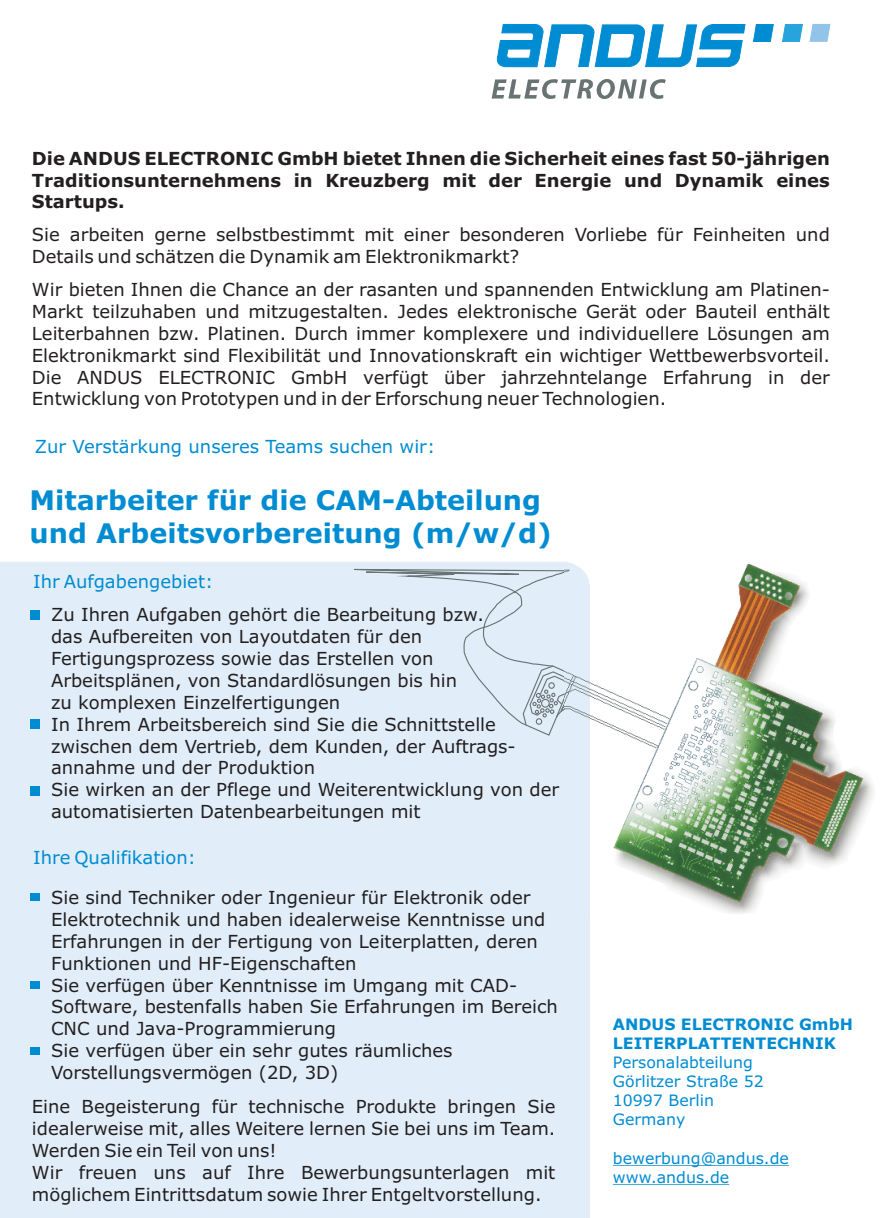
<style>
.page{position:relative;width:881px;height:1218px;background:#fff}
.page>*{position:absolute;margin:0;border:0;box-sizing:border-box;transform-origin:0 0}
.t1{font:700 27px/32.9px "Verdana";color:#008cd2}
.t2{font:18px/21.8px "Verdana";color:#231f20}
.t3{font:700 18px/21.8px "Verdana";color:#231f20;text-align:justify}
.t4{font:18px "Verdana";color:#008cd2}
.t5{font:15.75px/19.1px "Verdana";color:#008cd2}
.t6{font:700 15.75px/19.1px "Verdana";color:#008cd2}
</style>
<div class="page">
<div style="left:0;top:562px;width:590px;height:656px;background:#e1eef9"></div>
<hr style="left:612px;top:1165px;width:176px;height:1px;background:#008cd2">
<hr style="left:612px;top:1184px;width:116px;height:1px;background:#008cd2">
<svg style="left:491px;top:79px;width:174px;height:20px"></svg>
<svg style="left:496px;top:24px;width:249px;height:43px"></svg>
<svg style="left:753px;top:24px;width:20px;height:18px"></svg>
<svg style="left:782px;top:24px;width:20px;height:18px"></svg>
<svg style="left:809px;top:24px;width:21px;height:18px"></svg>
<svg style="left:353px;top:568px;width:211px;height:181px;background:#dbe8f2"></svg>
<img style="left:564px;top:561px;width:310px;height:354px">
<div style="left:30px;top:610px;width:10px;height:10px;background:#008cd2"></div>
<div style="left:30px;top:719px;width:10px;height:9px;background:#008cd2"></div>
<div style="left:30px;top:786px;width:10px;height:9px;background:#008cd2"></div>
<div style="left:30px;top:893px;width:10px;height:8px;background:#008cd2"></div>
<div style="left:30px;top:1046px;width:10px;height:8px;background:#008cd2"></div>
<div style="left:30px;top:981px;width:10px;height:8px;background:#008cd2"></div>
<p class="t3" style="left:32px;top:149px;width:799px">Die ANDUS ELECTRONIC GmbH bietet Ihnen die Sicherheit eines fast 50-jährigen Traditionsunternehmens in Kreuzberg mit der Energie und Dynamik eines Startups.</p>
<p class="t2" style="left:32px;top:225px;width:799px">Sie arbeiten gerne selbstbestimmt mit einer besonderen Vorliebe für Feinheiten und<br>Details und schätzen die Dynamik am Elektronikmarkt?</p>
<p class="t2" style="left:32px;top:280px;width:799px;text-align:justify">Wir bieten Ihnen die Chance an der rasanten und spannenden Entwicklung am Platinen-Markt teilzuhaben und mitzugestalten. Jedes elektronische Gerät oder Bauteil enthält Leiterbahnen bzw. Platinen. Durch immer komplexere und individuellere Lösungen am Elektronikmarkt sind Flexibilität und Innovationskraft ein wichtiger Wettbewerbsvorteil.<br>Die ANDUS ELECTRONIC GmbH verfügt über jahrzehntelange Erfahrung in der Entwicklung von Prototypen und in der Erforschung neuer Technologien.</p>
<p class="t4" style="left:35px;top:439px;width:401px">Zur Verstärkung unseres Teams suchen wir:</p>
<h1 class="t1" style="left:30px;top:486px;width:523px">Mitarbeiter für die CAM-Abteilung und Arbeitsvorbereitung (m/w/d)</h1>
<p class="t4" style="left:33px;top:574px;width:181px">Ihr Aufgabengebiet:</p>
<p class="t2" style="left:51px;top:605px;width:509px">Zu Ihren Aufgaben gehört die Bearbeitung bzw.<br>das Aufbereiten von Layoutdaten für den Fertigungsprozess sowie das Erstellen von Arbeitsplänen, von Standardlösungen bis hin<br>zu komplexen Einzelfertigungen<br>In Ihrem Arbeitsbereich sind Sie die Schnittstelle zwischen dem Vertrieb, dem Kunden, der Auftrags&shy;annahme und der Produktion<br>Sie wirken an der Pflege und Weiterentwicklung von der automatisierten Datenbearbeitungen mit</p>
<p class="t4" style="left:33px;top:850px;width:164px">Ihre Qualifikation:</p>
<p class="t2" style="left:51px;top:888px;width:508px">Sie sind Techniker oder Ingenieur für Elektronik oder Elektrotechnik und haben idealerweise Kenntnisse und Erfahrungen in der Fertigung von Leiterplatten, deren Funktionen und HF-Eigenschaften<br>Sie verfügen über Kenntnisse im Umgang mit CAD-Software, bestenfalls haben Sie Erfahrungen im Bereich CNC und Java-Programmierung<br>Sie verfügen über ein sehr gutes räumliches Vorstellungsvermögen (2D, 3D)</p>
<p class="t2" style="left:32px;top:1097px;width:525px">Eine Begeisterung für technische Produkte bringen Sie idealerweise mit, alles Weitere lernen Sie bei uns im Team.<br>Werden Sie ein Teil von uns!<br>Wir freuen uns auf Ihre Bewerbungsunterlagen mit möglichem Eintrittsdatum sowie Ihrer Entgeltvorstellung.</p>
<p class="t6" style="left:612px;top:1016px;width:241px">ANDUS ELECTRONIC GmbH<br>LEITERPLATTENTECHNIK</p>
<p class="t5" style="left:612px;top:1054px;width:152px">Personalabteilung<br>Görlitzer Straße 52<br>10997 Berlin<br>Germany</p>
<p class="t5" style="left:612px;top:1150px;width:177px">bewerbung@andus.de www.andus.de</p>
</div>
